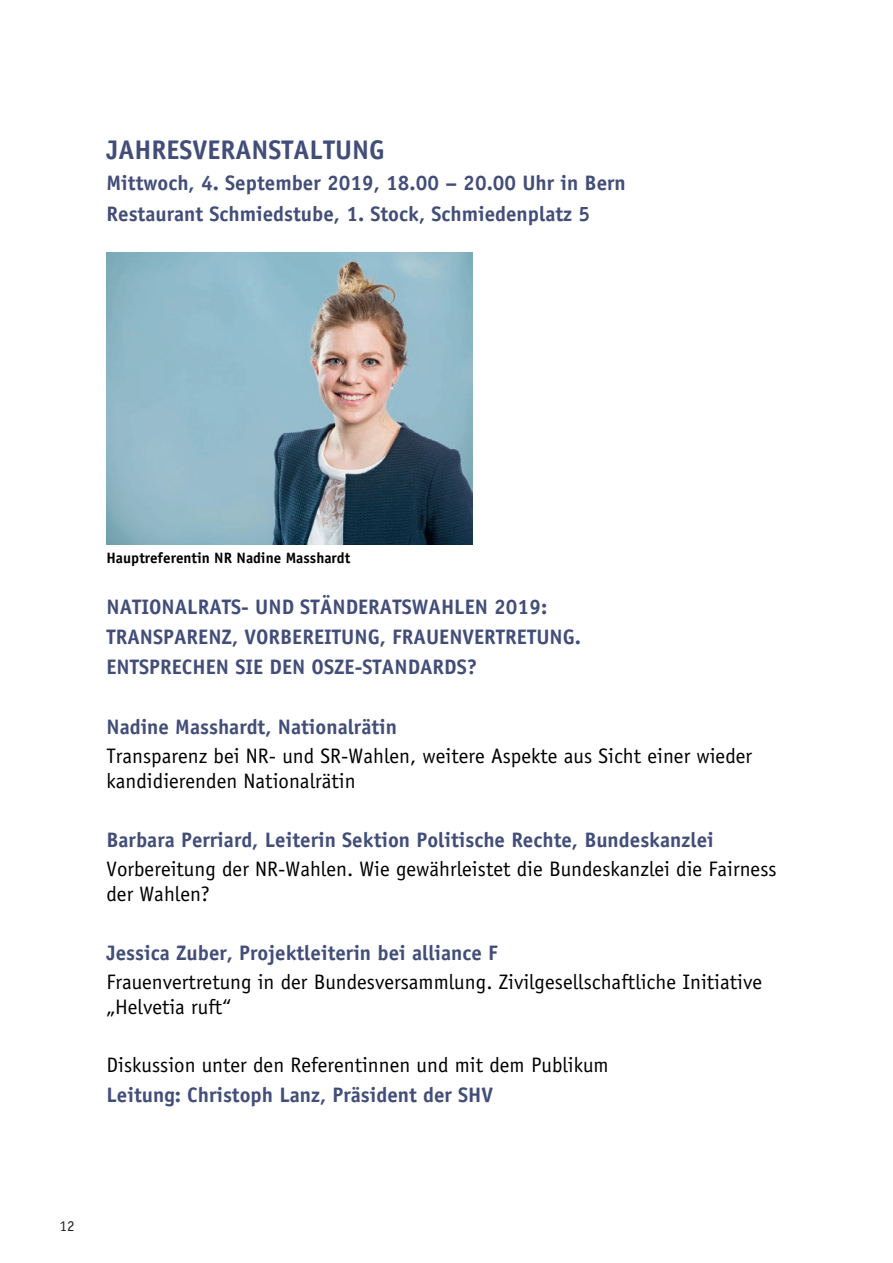
<style>
.page{position:relative;width:893px;height:1263px;background:#fff}
.page>*{position:absolute;margin:0;border:0;box-sizing:border-box;transform-origin:0 0}
.t1{font:700 27px "Officina Sans Std";color:#424e79}
.t2{font:700 21px/30.2px "Officina Sans Std";color:#424e79}
.t3{font:21px/24.6px "Officina Sans Std";color:#000}
.t4{font:700 15px "Officina Sans Std";color:#000}
.t5{font:15px "Officina Sans Std";color:#231f20}
</style>
<div class="page">
<img style="left:106px;top:252px;width:366px;height:292px">
<p class="t1" style="left:106px;top:133px;width:280px">JAHRESVERANSTALTUNG</p>
<p class="t2" style="left:106px;top:168px;width:521px">Mittwoch, 4. September 2019, 18.00 – 20.00 Uhr in Bern<br>Restaurant Schmiedstube, 1. Stock, Schmiedenplatz 5</p>
<p class="t4" style="left:106px;top:549px;width:245px">Hauptreferentin NR Nadine Masshardt</p>
<p class="t2" style="left:106px;top:591px;width:476px">NATIONALRATS- UND STÄNDERATSWAHLEN 2019:<br>TRANSPARENZ, VORBEREITUNG, FRAUENVERTRETUNG.<br>ENTSPRECHEN SIE DEN OSZE-STANDARDS?</p>
<p class="t2" style="left:106px;top:711px;width:292px">Nadine Masshardt, Nationalrätin</p>
<p class="t3" style="left:106px;top:744px;width:647px">Transparenz bei NR- und SR-Wahlen, weitere Aspekte aus Sicht einer wieder kandidierenden Nationalrätin</p>
<p class="t2" style="left:106px;top:824px;width:609px">Barbara Perriard, Leiterin Sektion Politische Rechte, Bundeskanzlei</p>
<p class="t3" style="left:106px;top:857px;width:672px">Vorbereitung der NR-Wahlen. Wie gewährleistet die Bundeskanzlei die Fairness der Wahlen?</p>
<p class="t2" style="left:106px;top:937px;width:393px">Jessica Zuber, Projektleiterin bei alliance F</p>
<p class="t3" style="left:106px;top:970px;width:657px">Frauenvertretung in der Bundesversammlung. Zivilgesellschaftliche Initiative „Helvetia ruft“</p>
<p class="t3" style="left:106px;top:1053px;width:504px">Diskussion unter den Referentinnen und mit dem Publikum</p>
<p class="t2" style="left:106px;top:1080px;width:388px">Leitung: Christoph Lanz, Präsident der SHV</p>
<p class="t5" style="left:60px;top:1217px;width:16px">12</p>
</div>
